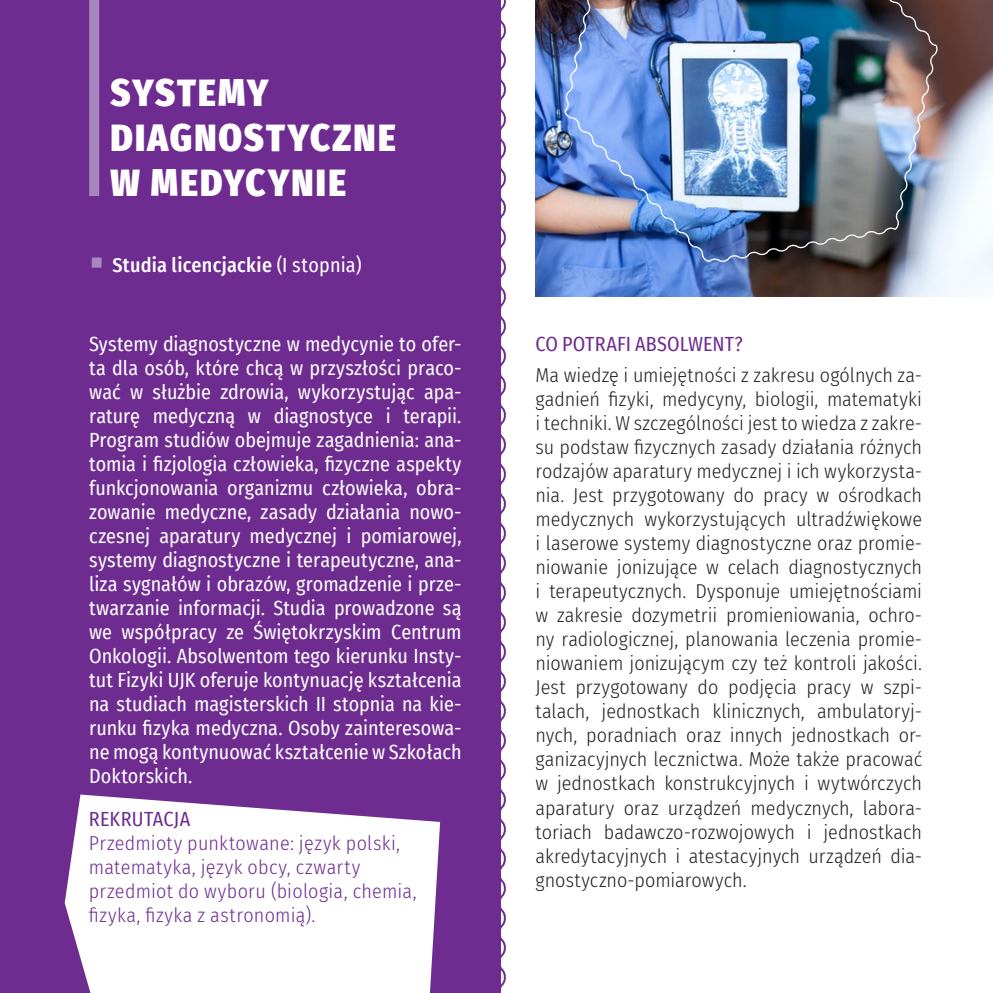
<style>
.page{position:relative;width:993px;height:993px;background:#fff}
.page>*{position:absolute;margin:0;border:0;box-sizing:border-box;transform-origin:0 0}
.t1{font:900 37.5px/45px "Fira Sans Condensed";letter-spacing:.055em;color:#fff}
.t2{font:300 20px/24px "Fira Sans Condensed";color:#231f20;text-align:justify}
.t3{font:20px/24px "Fira Sans Condensed";letter-spacing:.005em;color:#fff;text-align:justify}
.t4{font:300 20px/24px "Fira Sans Condensed";letter-spacing:.015em;color:#6e2c91}
.t5{font:20px "Fira Sans Condensed";letter-spacing:.005em;color:#6e2c91}
.t6{font:500 20px "Fira Sans Condensed";letter-spacing:.015em;color:#fff}
.s1{font-weight:400}
</style>
<div class="page">
<div style="left:0;top:0;width:500px;height:992px;background:#6e2c91"></div>
<img style="left:535px;top:0;width:457px;height:296px">
<div style="left:89px;top:0;width:10px;height:196px;background:#a787be"></div>
<img style="left:563px;top:0;width:375px;height:264px">
<svg style="left:65px;top:794px;width:375px;height:198px;background:#efe8f3"></svg>
<svg style="left:500px;top:0;width:6px;height:992px"></svg>
<h1 class="t1" style="left:110px;top:67px;width:286px">SYSTEMY<br>DIAGNOSTYCZNE<br>W MEDYCYNIE</h1>
<p class="t6" style="left:112px;top:249px;width:250px">Studia licencjackie <span class="s1">(I stopnia)</span></p>
<p class="t3" style="left:89px;top:331px;width:374px">Systemy diagnostyczne w medycynie to ofer&shy;ta dla osób, które chcą w przyszłości praco&shy;wać w służbie zdrowia, wykorzystując apa&shy;raturę medyczną w diagnostyce i terapii.<br>Program studiów obejmuje zagadnienia: ana&shy;tomia i fizjologia człowieka, fizyczne aspekty funkcjonowania organizmu człowieka, obra&shy;zowanie medyczne, zasady działania nowo&shy;czesnej aparatury medycznej i pomiarowej, systemy diagnostyczne i terapeutyczne, ana&shy;liza sygnałów i obrazów, gromadzenie i prze&shy;twarzanie informacji. Studia prowadzone są we współpracy ze Świętokrzyskim Centrum Onkologii. Absolwentom tego kierunku Insty&shy;tut Fizyki UJK oferuje kontynuację kształcenia na studiach magisterskich II stopnia na kie&shy;runku fizyka medyczna. Osoby zainteresowa&shy;ne mogą kontynuować kształcenie w Szkołach Doktorskich.</p>
<p class="t5" style="left:89px;top:803px;width:103px">REKRUTACJA</p>
<p class="t4" style="left:89px;top:830px;width:329px">Przedmioty punktowane: język polski, matematyka, język obcy, czwarty przedmiot do wyboru (biologia, chemia, fizyka, fizyka z astronomią).</p>
<p class="t5" style="left:535px;top:329px;width:209px">CO POTRAFI ABSOLWENT?</p>
<p class="t2" style="left:535px;top:363px;width:388px">Ma wiedzę i umiejętności z zakresu ogólnych za&shy;gadnień fizyki, medycyny, biologii, matematyki i techniki. W szczególności jest to wiedza z zakre&shy;su podstaw fizycznych zasady działania różnych rodzajów aparatury medycznej i ich wykorzysta&shy;nia. Jest przygotowany do pracy w ośrodkach medycznych wykorzystujących ultradźwiękowe i laserowe systemy diagnostyczne oraz promie&shy;niowanie jonizujące w celach diagnostycznych i terapeutycznych. Dysponuje umiejętnościami w zakresie dozymetrii promieniowania, ochro&shy;ny radiologicznej, planowania leczenia promie&shy;niowaniem jonizującym czy też kontroli jakości.<br>Jest przygotowany do podjęcia pracy w szpi&shy;talach, jednostkach klinicznych, ambulatoryj&shy;nych, poradniach oraz innych jednostkach or&shy;ganizacyjnych lecznictwa. Może także pracować w jednostkach konstrukcyjnych i wytwórczych aparatury oraz urządzeń medycznych, labora&shy;toriach badawczo-rozwojowych i jednostkach akredytacyjnych i atestacyjnych urządzeń dia&shy;gnostyczno-pomiarowych.</p>
</div>
